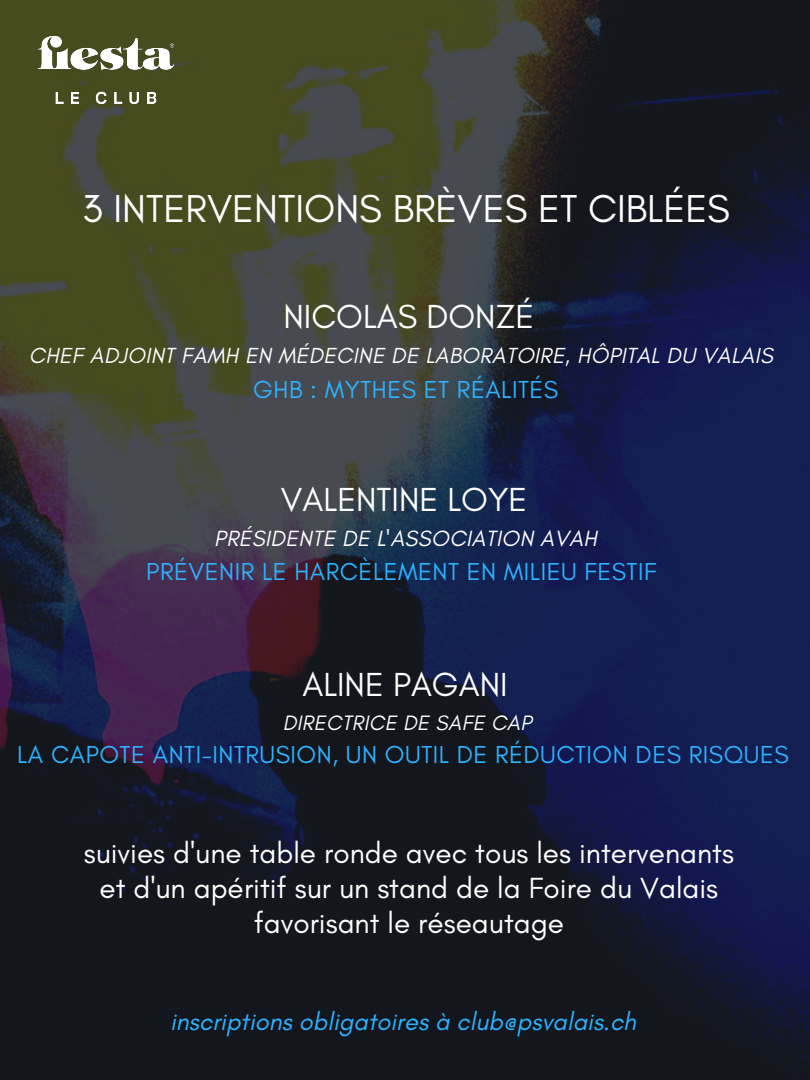
<style>
.page{position:relative;width:810px;height:1080px;background:#fff}
.page>*{position:absolute;margin:0;border:0;box-sizing:border-box;transform-origin:0 0}
.t1{font:39.62px "Glacial Indifference";color:#fff}
.t2{font:33.94px "Glacial Indifference";color:#fff}
.t3{font:29.69px/34.7px "Glacial Indifference";color:#fff;text-align:center}
.t4{font:italic 25.44px "Glacial Indifference";color:#2eb2ff}
.t5{font:25px "Glacial Indifference";letter-spacing:.02em;color:#2eb2ff}
.t6{font:italic 22.44px "Glacial Indifference";letter-spacing:.02em;color:#fff}
.t7{font:italic 22.25px "Glacial Indifference";letter-spacing:.02em;color:#fff}
.t8{font:italic 21.25px "Glacial Indifference";letter-spacing:.02em;color:#fff}
</style>
<div class="page">
<img style="left:0;top:0;width:810px;height:1080px">
<img style="left:35px;top:34px;width:141px;height:73px">
<h1 class="t1" style="left:82px;top:184px;width:649px">3 INTERVENTIONS BRÈVES ET CIBLÉES</h1>
<p class="t2" style="left:284px;top:296px;width:252px">NICOLAS DONZÉ</p>
<p class="t7" style="left:29px;top:341px;width:746px">CHEF ADJOINT FAMH EN MÉDECINE DE LABORATOIRE, HÔPITAL DU VALAIS</p>
<p class="t5" style="left:253px;top:374px;width:306px">GHB : MYTHES ET RÉALITÉS</p>
<p class="t2" style="left:281px;top:479px;width:248px">VALENTINE LOYE</p>
<p class="t6" style="left:214px;top:525px;width:384px">PRÉSIDENTE DE L'ASSOCIATION AVAH</p>
<p class="t5" style="left:146px;top:556px;width:512px">PRÉVENIR LE HARCÈLEMENT EN MILIEU FESTIF</p>
<p class="t2" style="left:302px;top:664px;width:207px">ALINE PAGANI</p>
<p class="t8" style="left:283px;top:710px;width:250px">DIRECTRICE DE SAFE CAP</p>
<p class="t5" style="left:17px;top:740px;width:773px">LA CAPOTE ANTI-INTRUSION, UN OUTIL DE RÉDUCTION DES RISQUES</p>
<p class="t3" style="left:84px;top:836px;width:652px">suivies d'une table ronde avec tous les intervenants et d'un apéritif sur un stand de la Foire du Valais favorisant le réseautage</p>
<p class="t4" style="left:170px;top:1006px;width:468px">inscriptions obligatoires à club@psvalais.ch</p>
</div>
